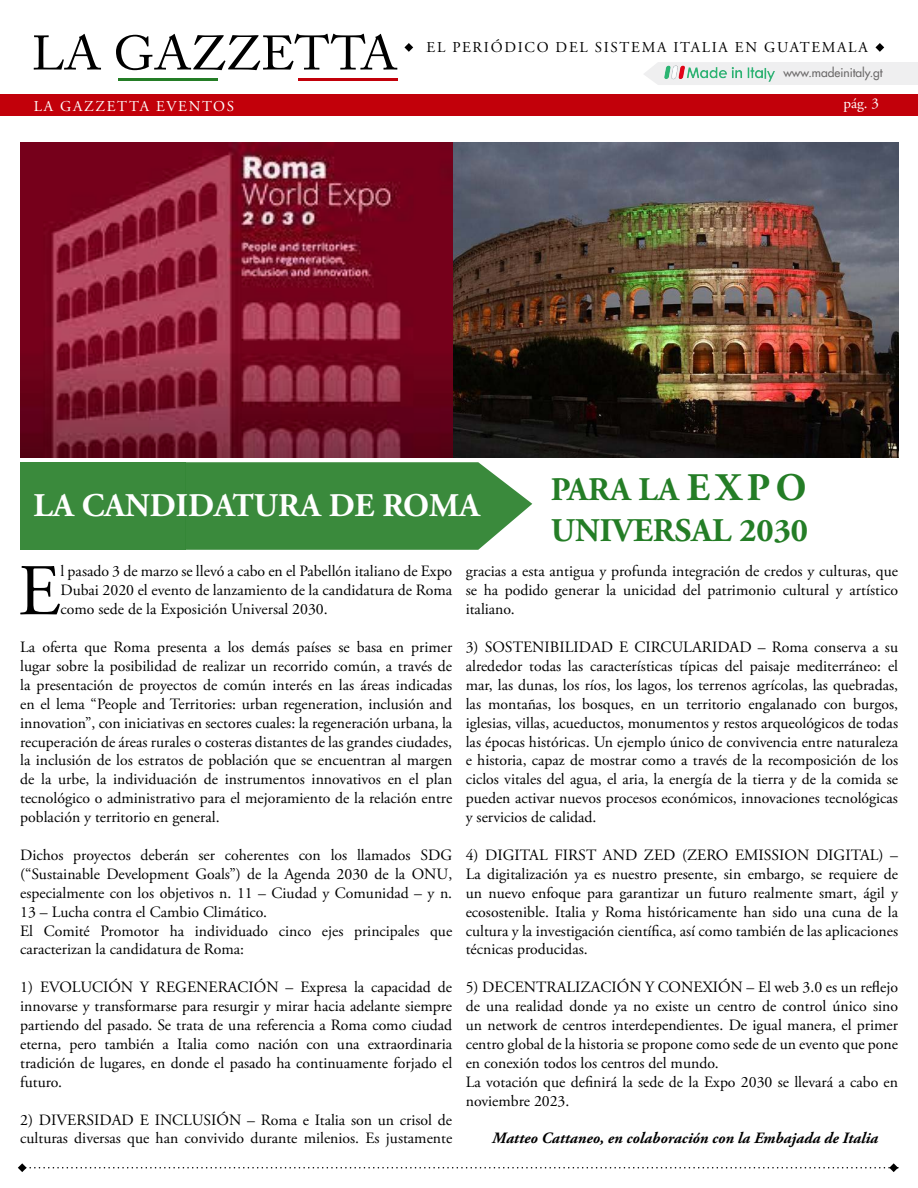
<style>
.page{position:relative;width:918px;height:1188px;background:#fff}
.page>*{position:absolute;margin:0;border:0;box-sizing:border-box;transform-origin:0 0}
.t1{font:72.75px "Adobe Garamond Pro";color:#000}
.t2{font:700 33px/40.5px "Adobe Garamond Pro";color:#247d26}
.t3{font:700 33px "Adobe Garamond Pro";color:#fff}
.t4{font:15.75px/18.9px "Adobe Garamond Pro";color:#000;text-align:justify}
.t5{font:italic 700 15.75px "Adobe Garamond Pro";color:#000}
.t6{font:15px "Adobe Garamond Pro";letter-spacing:.115em;color:#000}
.t7{font:15px "Adobe Garamond Pro";letter-spacing:.115em;color:#fff}
.t8{font:12px "Futura LT";color:#6b6969}
.s1{font-size:39px}
</style>
<div class="page">
<svg style="left:18px;top:1163px;width:880px;height:9px"></svg>
<img style="left:452px;top:142px;width:446px;height:315px">
<div style="left:0;top:94px;width:918px;height:22px;background:#c2000a"></div>
<svg style="left:34px;top:34px;width:67px;height:36px"></svg>
<svg style="left:116px;top:34px;width:281px;height:36px"></svg>
<hr style="left:119px;top:78px;width:99px;height:3px;background:#247d26">
<hr style="left:298px;top:78px;width:99px;height:3px;background:#c2000a">
<svg style="left:186px;top:462px;width:346px;height:88px;background:#4a934b"></svg>
<div style="left:20px;top:462px;width:166px;height:88px;background:#3a8a3c"></div>
<img style="left:20px;top:142px;width:432px;height:315px">
<svg style="left:404px;top:43px;width:9px;height:9px"></svg>
<svg style="left:875px;top:43px;width:9px;height:9px"></svg>
<svg style="left:644px;top:63px;width:13px;height:21px"></svg>
<div style="left:735px;top:62px;width:183px;height:23px;background:#efeff0"></div>
<img style="left:657px;top:62px;width:118px;height:23px">
<p class="t6" style="left:427px;top:38px;width:90px">El perIódico</p>
<p class="t6" style="left:556px;top:38px;width:12px">del</p>
<p class="t6" style="left:595px;top:38px;width:12px">sistema</p>
<p class="t6" style="left:673px;top:38px;width:11px">italia</p>
<p class="t6" style="left:735px;top:38px;width:55px">en Guatemala</p>
<p class="t8" style="left:783px;top:65px;width:101px">www.madeinitaly.gt</p>
<p class="t7" style="left:34px;top:97px;width:85px">La Gazzetta</p>
<p class="t7" style="left:156px;top:97px;width:12px">eventos</p>
<p class="t7" style="left:844px;top:94px;width:37px">pág. 3</p>
<h2 class="t3" style="left:33px;top:487px;width:448px">LA CANDIDATURA DE ROMA</h2>
<h2 class="t2" style="left:551px;top:470px;width:259px">PARA LA <span class="s1">E X P O<br></span>UNIVERSAL 2030</h2>
<h1 class="t1" style="left:18px;top:548px;width:44px">E</h1>
<p class="t4" style="left:61px;top:563px;width:393px">l pasado 3 de marzo se llevó a cabo en el Pabellón italiano de Expo Dubai 2020 el evento de lanzamiento de la candidatura de Roma como sede de la Exposición Universal 2030.</p>
<p class="t4" style="left:20px;top:638px;width:434px">La oferta que Roma presenta a los demás países se basa en primer lugar sobre la posibilidad de realizar un recorrido común, a través de la presentación de proyectos de común interés en las áreas indicadas en el lema “People and Territories: urban regeneration, inclusión and innovation”, con iniciativas en sectores cuales: la regeneración urbana, la recuperación de áreas rurales o costeras distantes de las grandes ciudades, la inclusión de los estratos de población que se encuentran al margen de la urbe, la individuación de instrumentos innovativos en el plan tecnológico o administrativo para el mejoramiento de la relación entre población y territorio en general.</p>
<p class="t4" style="left:20px;top:846px;width:434px;text-align:left">Dichos proyectos deberán ser coherentes con los llamados SDG (“Sustainable Development Goals”) de la Agenda 2030 de la ONU, especialmente con los objetivos n. 11 – Ciudad y Comunidad – y n.<br>13 – Lucha contra el Cambio Climático.<br>El Comité Promotor ha individuado cinco ejes principales que caracterizan la candidatura de Roma:</p>
<p class="t4" style="left:20px;top:978px;width:434px">1) EVOLUCIÓN Y REGENERACIÓN – Expresa la capacidad de innovarse y transformarse para resurgir y mirar hacia adelante siempre partiendo del pasado. Se trata de una referencia a Roma como ciudad eterna, pero también a Italia como nación con una extraordinaria tradición de lugares, en donde el pasado ha continuamente forjado el futuro.</p>
<p class="t4" style="left:20px;top:1111px;width:434px">2) DIVERSIDAD E INCLUSIÓN – Roma e Italia son un crisol de culturas diversas que han convivido durante milenios. Es justamente</p>
<p class="t4" style="left:466px;top:563px;width:434px">gracias a esta antigua y profunda integración de credos y culturas, que se ha podido generar la unicidad del patrimonio cultural y artístico italiano.</p>
<p class="t4" style="left:466px;top:638px;width:434px">3) SOSTENIBILIDAD E CIRCULARIDAD – Roma conserva a su alrededor todas las características típicas del paisaje mediterráneo: el mar, las dunas, los ríos, los lagos, los terrenos agrícolas, las quebradas, las montañas, los bosques, en un territorio engalanado con burgos, iglesias, villas, acueductos, monumentos y restos arqueológicos de todas las épocas históricas. Un ejemplo único de convivencia entre naturaleza e historia, capaz de mostrar como a través de la recomposición de los ciclos vitales del agua, el aria, la energía de la tierra y de la comida se pueden activar nuevos procesos económicos, innovaciones tecnológicas y servicios de calidad.</p>
<p class="t4" style="left:466px;top:846px;width:434px">4) DIGITAL FIRST AND ZED (ZERO EMISSION DIGITAL) – La digitalización ya es nuestro presente, sin embargo, se requiere de un nuevo enfoque para garantizar un futuro realmente smart, ágil y ecosostenible. Italia y Roma históricamente han sido una cuna de la cultura y la investigación científica, así como también de las aplicaciones técnicas producidas.</p>
<p class="t4" style="left:466px;top:978px;width:434px;text-align:left">5) DECENTRALIZACIÓN Y CONEXIÓN – El web 3.0 es un reflejo de una realidad donde ya no existe un centro de control único sino un network de centros interdependientes. De igual manera, el primer centro global de la historia se propone como sede de un evento que pone en conexión todos los centros del mundo.<br>La votación que definirá la sede de la Expo 2030 se llevará a cabo en noviembre 2023.</p>
<p class="t5" style="left:492px;top:1129px;width:388px">Matteo Cattaneo, en colaboración con la Embajada de Italia</p>
</div>
